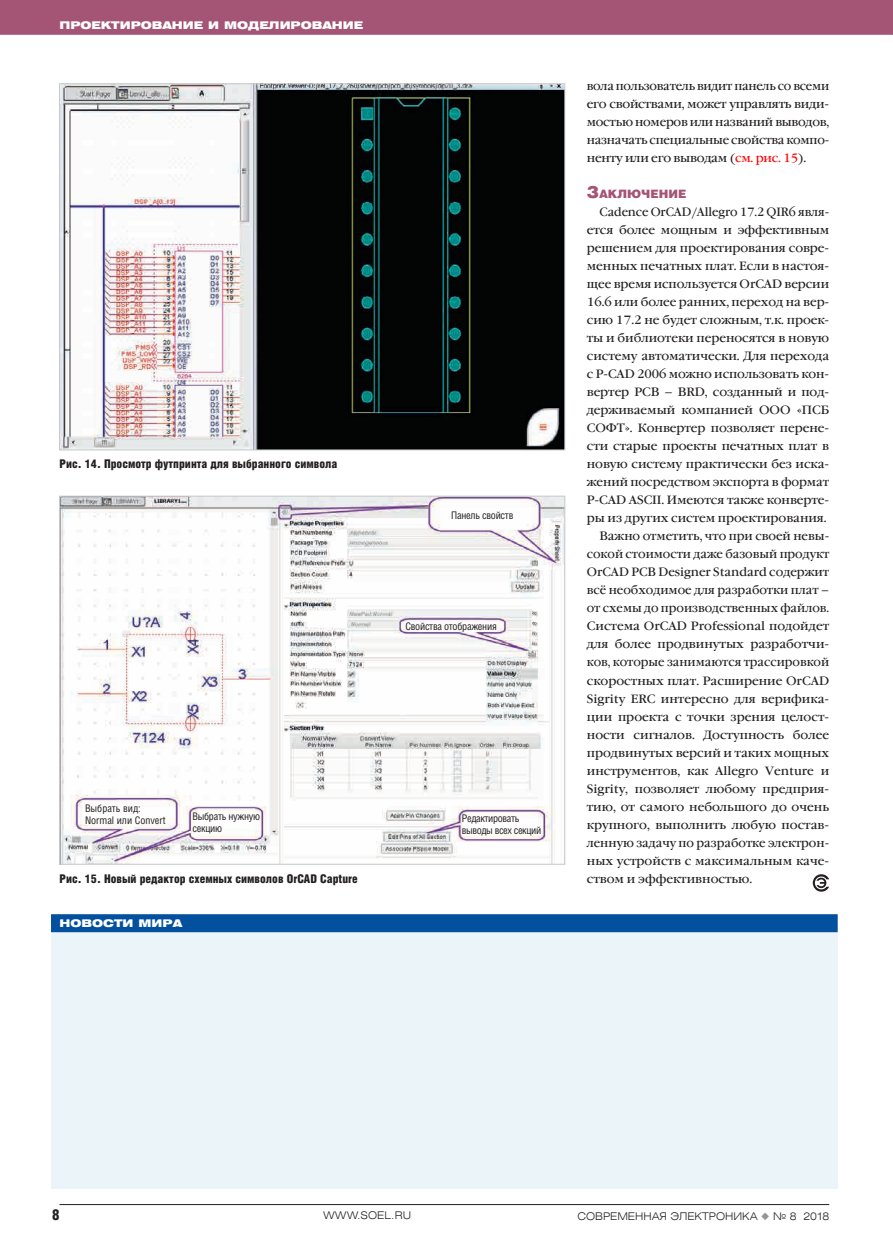
<style>
.page{position:relative;width:893px;height:1251px;background:#fff}
.page>*{position:absolute;margin:0;border:0;box-sizing:border-box;transform-origin:0 0}
.t1{font:15px "Helios Cond Black C";color:#231f20}
.t2{font:12px "Garamond Book C";color:#231f20}
.t3{font:12px/18px "Garamond Book C";color:#231f20;text-align:justify;scale:.96 1}
.t4{font:12px "Helios Cond Black C";color:#231f20}
.t5{font:12px "Garamond Book C";color:#231f20;scale:.95 1}
.t6{font:11.55px "Helios Black C";color:#a45475}
.t7{font:10.5px/12px "Helios Cond C";letter-spacing:-.025em;color:#231f20}
.t8{font:10.5px "Helios Ext Light C";color:#231f20}
.t9{font:10.5px "Helios Ext Black C";color:#fff}
.t10{font:10.5px/12px "Helios Cond C";color:#231f20}
.s1{color:#f00}
.s2{font-size:16.5px}
.s3{color:#939598}
</style>
<div class="page">
<div style="left:0;top:0;width:893px;height:35px;background:#a45475"></div>
<hr style="left:60px;top:1203px;width:769px;height:1px;background:#231f20">
<svg style="left:813px;top:874px;width:16px;height:17px"></svg>
<img style="left:61px;top:85px;width:502px;height:363px">
<img style="left:61px;top:497px;width:502px;height:365px">
<div style="left:51px;top:931px;width:787px;height:257px;background:#ebf5f9"></div>
<div style="left:51px;top:914px;width:787px;height:18px;background:#03509f"></div>
<p class="t9" style="left:60px;top:19px;width:305px">Проектирование и моделирование</p>
<p class="t4" style="left:60px;top:457px;width:279px">Рис. 14. Просмотр футпринта для выбранного символа</p>
<p class="t7" style="left:451px;top:508px;width:64px">Панель свойств</p>
<p class="t7" style="left:405px;top:619px;width:93px">Свойства отображения</p>
<p class="t10" style="left:85px;top:802px;width:82px">Выбрать вид:<br>Normal или Convert</p>
<p class="t7" style="left:192px;top:809px;width:69px">Выбрать нужную секцию</p>
<p class="t4" style="left:60px;top:871px;width:300px">Рис. 15. Новый редактор схемных символов OrCAD Capture</p>
<p class="t9" style="left:60px;top:916px;width:124px">новости мира</p>
<p class="t7" style="left:462px;top:812px;width:81px">Редактировать выводы всех секций</p>
<p class="t3" style="left:587px;top:77px;width:254px">вола пользователь видит панель со всеми его свойствами, может управлять види&shy;мостью номеров или названий выводов, назначать специальные свойства компо&shy;ненту или его выводам (<span class="s1">см. рис. 15</span>).</p>
<p class="t6" style="left:587px;top:187px;width:101px"><span class="s2">З</span>аключение</p>
<p class="t5" style="left:600px;top:205px;width:243px">Cadence OrCAD/Allegro 17.2 QIR6 явля-</p>
<p class="t2" style="left:587px;top:223px;width:244px">ется более мощным и эффективным</p>
<p class="t2" style="left:587px;top:241px;width:244px">решением для проектирования совре-</p>
<p class="t2" style="left:587px;top:259px;width:244px">менных печатных плат. Если в настоя-</p>
<p class="t2" style="left:587px;top:277px;width:244px">щее время используется OrCAD версии</p>
<p class="t2" style="left:587px;top:295px;width:244px">16.6 или более ранних, переход на вер-</p>
<p class="t2" style="left:587px;top:313px;width:244px">сию 17.2 не будет сложным, т.к. проек-</p>
<p class="t2" style="left:587px;top:331px;width:244px">ты и библиотеки переносятся в новую</p>
<p class="t2" style="left:587px;top:349px;width:244px">систему автоматически. Для перехода</p>
<p class="t2" style="left:587px;top:367px;width:244px">с P-CAD 2006 можно использовать кон-</p>
<p class="t2" style="left:587px;top:385px;width:244px">вертер PCB – BRD, созданный и под-</p>
<p class="t2" style="left:587px;top:403px;width:244px">держиваемый компанией ООО «ПСБ</p>
<p class="t2" style="left:587px;top:421px;width:244px">СОФТ». Конвертер позволяет перене-</p>
<p class="t2" style="left:587px;top:439px;width:244px">сти старые проекты печатных плат в</p>
<p class="t2" style="left:587px;top:457px;width:244px">новую систему практически без иска-</p>
<p class="t2" style="left:587px;top:475px;width:244px">жений посредством экспорта в формат</p>
<p class="t2" style="left:587px;top:493px;width:244px">P-CAD ASCII. Имеются также конверте-</p>
<p class="t2" style="left:587px;top:511px;width:241px">ры из других систем проектирования.</p>
<p class="t2" style="left:600px;top:529px;width:231px">Важно отметить, что при своей невы-</p>
<p class="t3" style="left:587px;top:545px;width:254px">сокой стоимости даже базовый продукт</p>
<p class="t2" style="left:587px;top:565px;width:244px">OrCAD PCB Designer Standard содержит</p>
<p class="t2" style="left:587px;top:583px;width:244px">всё необходимое для разработки плат –</p>
<p class="t3" style="left:587px;top:599px;width:254px">от схемы до производственных файлов.</p>
<p class="t2" style="left:587px;top:619px;width:244px">Система OrCAD Professional подойдет</p>
<p class="t2" style="left:587px;top:637px;width:244px">для более продвинутых разработчи-</p>
<p class="t3" style="left:587px;top:653px;width:254px">ков, которые занимаются трассировкой</p>
<p class="t2" style="left:587px;top:673px;width:244px">скоростных плат. Расширение OrCAD</p>
<p class="t2" style="left:587px;top:691px;width:244px">Sigrity ERC интересно для верифика-</p>
<p class="t2" style="left:587px;top:709px;width:244px">ции проекта с точки зрения целост-</p>
<p class="t2" style="left:587px;top:727px;width:244px">ности сигналов. Доступность более</p>
<p class="t2" style="left:587px;top:745px;width:244px">продвинутых версий и таких мощных</p>
<p class="t2" style="left:587px;top:763px;width:244px">инструментов, как Allegro Venture и</p>
<p class="t2" style="left:587px;top:781px;width:244px">Sigrity, позволяет любому предприя-</p>
<p class="t2" style="left:587px;top:799px;width:244px">тию, от самого небольшого до очень</p>
<p class="t2" style="left:587px;top:817px;width:244px">крупного, выполнить любую постав-</p>
<p class="t3" style="left:587px;top:833px;width:254px">ленную задачу по разработке электрон-</p>
<p class="t2" style="left:587px;top:853px;width:244px">ных устройств с максимальным каче-</p>
<p class="t2" style="left:587px;top:871px;width:167px">ством и эффективностью.</p>
<p class="t1" style="left:52px;top:1205px;width:9px">8</p>
<p class="t8" style="left:323px;top:1208px;width:89px">WWW.SOEL.RU</p>
<p class="t8" style="left:578px;top:1208px;width:253px">СОВРЕМЕННАЯ ЭЛЕКТРОНИКА <span class="s3">◆</span> № 8 2018</p>
</div>
